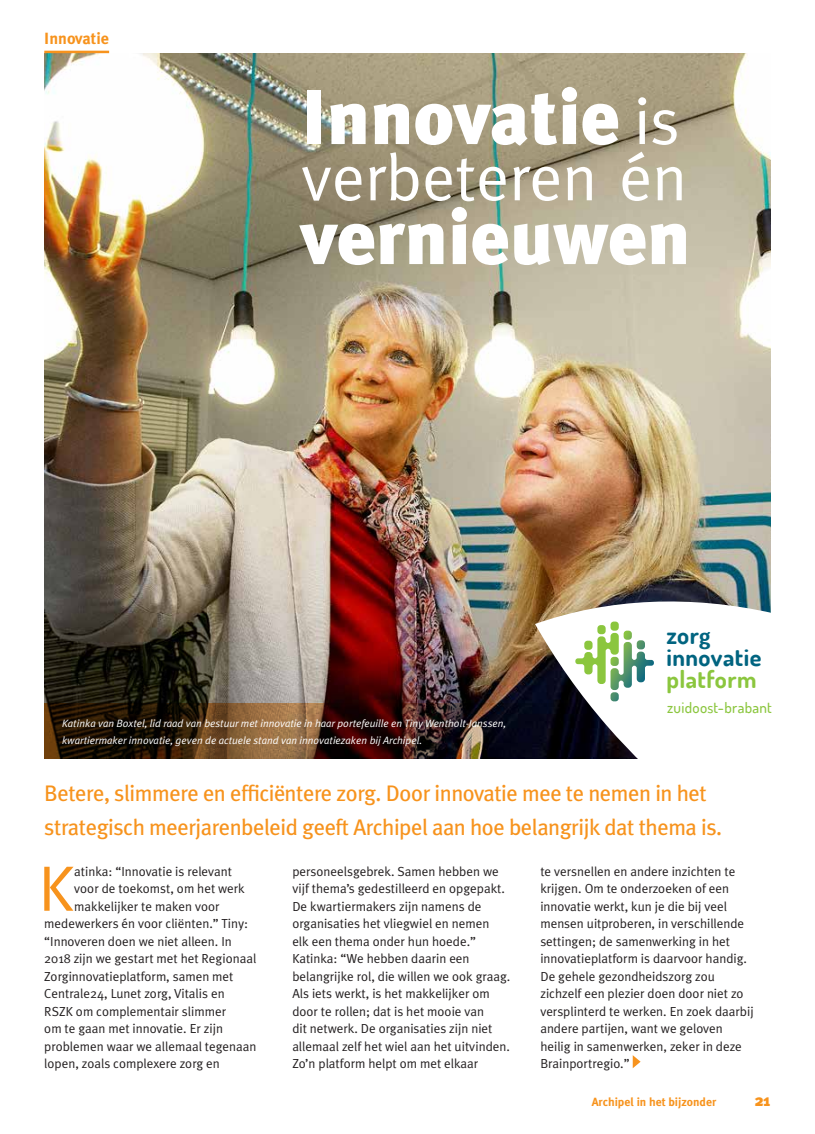
<style>
.page{position:relative;width:815px;height:1134px;background:#fff}
.page>*{position:absolute;margin:0;border:0;box-sizing:border-box;transform-origin:0 0}
.t1{font:900 76.25px "Meta Plus";color:#fff}
.t2{font:65.62px "Meta";color:#fff}
.t3{font:64.12px "Meta Plus Normal";color:#f7931d}
.t4{font:700 24.25px/21.8px "Dosis";letter-spacing:.02em;color:#016480}
.t5{font:700 24.25px "Dosis";letter-spacing:.02em;color:#8bc63e}
.t6{font:22.5px/33.8px "Meta Plus";letter-spacing:-.02em;color:#f7931d}
.t7{font:700 16.25px "Meta Plus";color:#f7931d}
.t8{font:900 16.25px "Meta Plus";color:#f7931d}
.t9{font:500 15px "Dosis";letter-spacing:.02em;color:#8bc63e}
.t10{font:13.12px/17.5px "Meta Plus Normal";color:#231f20}
.t11{font:700 11.88px "Meta Plus";color:#f7931d}
.t12{font:italic 10.62px/17.5px "Meta Plus Normal";color:#fff}
.s1{font-family:"Meta";font-weight:400;font-size:65.62px}
</style>
<div class="page">
<img style="left:44px;top:53px;width:727px;height:650px">
<svg style="left:44px;top:703px;width:491px;height:56px;background:#3f2819"></svg>
<hr style="left:44px;top:51px;width:65px;height:2px;background:#f7931d">
<svg style="left:633px;top:1055px;width:8px;height:13px"></svg>
<svg style="left:535px;top:595px;width:236px;height:164px"></svg>
<svg style="left:575px;top:621px;width:79px;height:80px"></svg>
<p class="t7" style="left:44px;top:29px;width:66px">Innovatie</p>
<h1 class="t1" style="left:301px;top:73px;width:380px">Innovatie <span class="s1">is</span></h1>
<h2 class="t2" style="left:301px;top:140px;width:388px">verbeteren én</h2>
<h1 class="t1" style="left:301px;top:193px;width:391px">vernieuwen</h1>
<h3 class="t4" style="left:666px;top:624px;width:97px">zorg innovatie</h3>
<h3 class="t5" style="left:666px;top:663px;width:92px">platform</h3>
<p class="t9" style="left:667px;top:698px;width:106px">zuidoost-brabant</p>
<p class="t12" style="left:62px;top:714px;width:446px">Katinka van Boxtel, lid raad van bestuur met innovatie in haar portefeuille en Tiny Wentholt-Janssen, kwartiermaker innovatie, geven de actuele stand van innovatiezaken bij Archipel.</p>
<h3 class="t6" style="left:44px;top:776px;width:679px">Betere, slimmere en efficiëntere zorg. Door innovatie mee te nemen in het strategisch meerjarenbeleid geeft Archipel aan hoe belangrijk dat thema is.</h3>
<h3 class="t3" style="left:39px;top:851px;width:37px">K</h3>
<p class="t10" style="left:74px;top:862px;width:159px">atinka: “Innovatie is relevant</p>
<p class="t10" style="left:74px;top:880px;width:172px">voor de toekomst, om het werk</p>
<p class="t10" style="left:74px;top:897px;width:147px">makkelijker te maken voor</p>
<p class="t10" style="left:44px;top:915px;width:205px">medewerkers én voor cliënten.” Tiny:</p>
<p class="t10" style="left:44px;top:932px;width:189px">“Innoveren doen we niet alleen. In</p>
<p class="t10" style="left:44px;top:950px;width:214px">2018 zijn we gestart met het Regionaal</p>
<p class="t10" style="left:44px;top:967px;width:191px">Zorginnovatieplatform, samen met</p>
<p class="t10" style="left:44px;top:985px;width:182px">Centrale24, Lunet zorg, Vitalis en</p>
<p class="t10" style="left:44px;top:1002px;width:183px">RSZK om complementair slimmer</p>
<p class="t10" style="left:44px;top:1020px;width:180px">om te gaan met innovatie. Er zijn</p>
<p class="t10" style="left:44px;top:1037px;width:214px">problemen waar we allemaal tegenaan</p>
<p class="t10" style="left:44px;top:1055px;width:177px">lopen, zoals complexere zorg en</p>
<p class="t10" style="left:292px;top:862px;width:220px">personeelsgebrek. Samen hebben we vijf thema’s gedestilleerd en opgepakt.<br>De kwartiermakers zijn namens de organisaties het vliegwiel en nemen<br>elk een thema onder hun hoede.” Katinka: “We hebben daarin een belangrijke rol, die willen we ook graag.<br>Als iets werkt, is het makkelijker om door te rollen; dat is het mooie van<br>dit netwerk. De organisaties zijn niet allemaal zelf het wiel aan het uitvinden.<br>Zo’n platform helpt om met elkaar</p>
<p class="t10" style="left:540px;top:862px;width:215px">te versnellen en andere inzichten te krijgen. Om te onderzoeken of een innovatie werkt, kun je die bij veel mensen uitproberen, in verschillende settingen; de samenwerking in het innovatieplatform is daarvoor handig.<br>De gehele gezondheidszorg zou zichzelf een plezier doen door niet zo versplinterd te werken. En zoek daarbij andere partijen, want we geloven heilig in samenwerken, zeker in deze Brainportregio.”</p>
<p class="t11" style="left:592px;top:1095px;width:126px">Archipel in het bijzonder</p>
<p class="t8" style="left:755px;top:1090px;width:17px">21</p>
</div>
